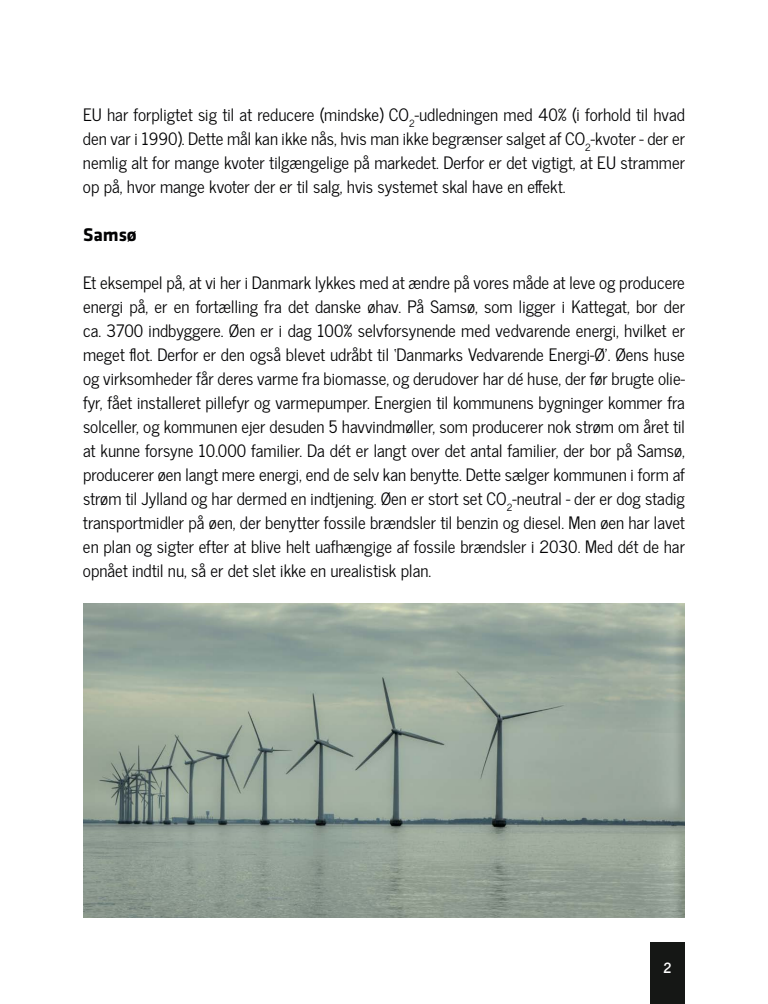
<style>
.page{position:relative;width:768px;height:1004px;background:#fff}
.page>*{position:absolute;margin:0;border:0;box-sizing:border-box;transform-origin:0 0}
.t1{font:700 19px "Klavika";color:#020203}
.t2{font:17px/24px "News Cycle";color:#020203;text-align:justify}
.t3{font:700 14px "News Cycle";color:#fff}
</style>
<div class="page">
<div style="left:650px;top:942px;width:35px;height:62px;background:#151715"></div>
<img style="left:83px;top:604px;width:602px;height:314px">
<p class="t2" style="left:83px;top:102px;width:604px">EU har forpligtet sig til at reducere (mindske) CO<sub>2</sub>-udledningen med 40% (i forhold til hvad den var i 1990). Dette mål kan ikke nås, hvis man ikke begrænser salget af CO<sub>2</sub>-kvoter - der er nemlig alt for mange kvoter tilgængelige på markedet. Derfor er det vigtigt, at EU strammer op på, hvor mange kvoter der er til salg, hvis systemet skal have en effekt.</p>
<p class="t1" style="left:83px;top:225px;width:55px">Samsø</p>
<p class="t2" style="left:83px;top:270px;width:604px">Et eksempel på, at vi her i Danmark lykkes med at ændre på vores måde at leve og producere energi på, er en fortælling fra det danske øhav. På Samsø, som ligger i Kattegat, bor der ca. 3700 indbyggere. Øen er i dag 100% selvforsynende med vedvarende energi, hvilket er meget flot. Derfor er den også blevet udråbt til ‘Danmarks Vedvarende Energi-Ø’. Øens huse og virksomheder får deres varme fra biomasse, og derudover har dé huse, der før brugte olie&shy;fyr, fået installeret pillefyr og varmepumper. Energien til kommunens bygninger kommer fra solceller, og kommunen ejer desuden 5 havvindmøller, som producerer nok strøm om året til at kunne forsyne 10.000 familier. Da dét er langt over det antal familier, der bor på Samsø, producerer øen langt mere energi, end de selv kan benytte. Dette sælger kommunen i form af strøm til Jylland og har dermed en indtjening. Øen er stort set CO<sub>2</sub>-neutral - der er dog stadig transportmidler på øen, der benytter fossile brændsler til benzin og diesel. Men øen har lavet en plan og sigter efter at blive helt uafhængige af fossile brændsler i 2030. Med dét de har opnået indtil nu, så er det slet ikke en urealistisk plan.</p>
<p class="t3" style="left:663px;top:955px;width:10px">2</p>
</div>
